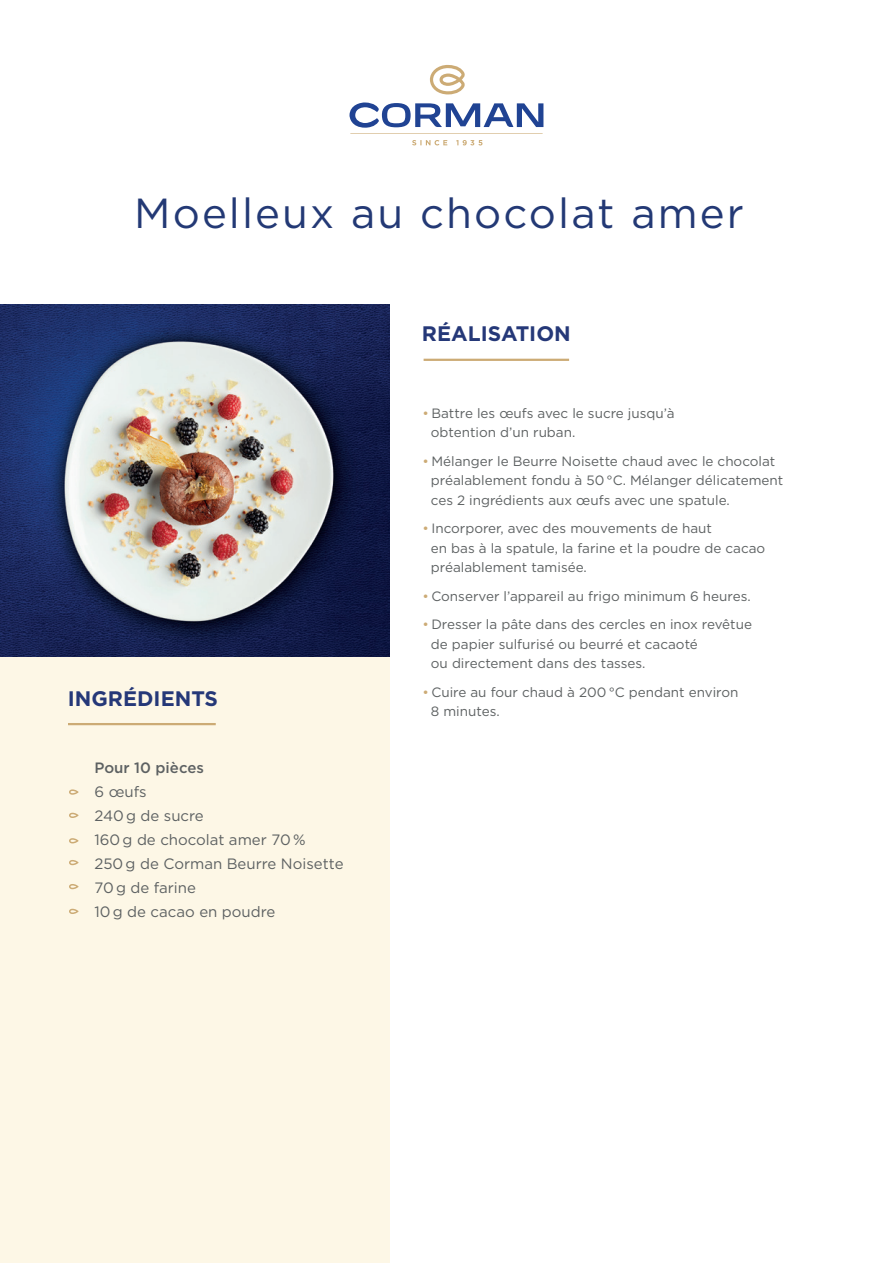
<style>
.page{position:relative;width:893px;height:1263px;background:#fff}
.page>*{position:absolute;margin:0;border:0;box-sizing:border-box;transform-origin:0 0}
.t1{font:42px "Gotham";letter-spacing:.05em;color:#233975}
.t2{font:700 21px "Gotham";color:#253878}
.t3{font:15px/24px "Gotham";color:#5d6162}
.t4{font:500 15px "Gotham";color:#5d6162}
.t5{font:13.5px/19.5px "Gotham";color:#5d6162}
.s1{color:#ccab75}
</style>
<div class="page">
<div style="left:0;top:305px;width:389px;height:958px;background:#fdf7e6"></div>
<svg style="left:69px;top:789px;width:10px;height:6px"></svg>
<svg style="left:69px;top:813px;width:10px;height:5px"></svg>
<svg style="left:69px;top:838px;width:10px;height:5px"></svg>
<svg style="left:69px;top:860px;width:10px;height:5px"></svg>
<svg style="left:69px;top:884px;width:10px;height:5px"></svg>
<svg style="left:69px;top:909px;width:10px;height:5px"></svg>
<img style="left:0;top:305px;width:389px;height:351px">
<hr style="left:424px;top:359px;width:145px;height:2px;background:#ccab75">
<hr style="left:68px;top:723px;width:148px;height:2px;background:#ccab75">
<hr style="left:350px;top:133px;width:193px;height:1px;background:#ccab75">
<svg style="left:430px;top:65px;width:35px;height:29px"></svg>
<svg style="left:349px;top:102px;width:194px;height:26px"></svg>
<svg style="left:412px;top:140px;width:35px;height:5px"></svg>
<svg style="left:456px;top:140px;width:26px;height:5px"></svg>
<h1 class="t1" style="left:134px;top:186px;width:611px">Moelleux au chocolat amer</h1>
<h2 class="t2" style="left:68px;top:684px;width:152px">INGRÉDIENTS</h2>
<p class="t4" style="left:94px;top:757px;width:111px">Pour 10 pièces</p>
<p class="t3" style="left:94px;top:779px;width:251px">6 œufs<br>240 g de sucre<br>160 g de chocolat amer 70 %<br>250 g de Corman Beurre Noisette<br>70 g de farine<br>10 g de cacao en poudre</p>
<h2 class="t2" style="left:422px;top:320px;width:150px">RÉALISATION</h2>
<p class="t5" style="left:431px;top:403px;width:245px;text-indent:-8px"><span class="s1">•</span> Battre les œufs avec le sucre jusqu’à obtention d’un ruban.</p>
<p class="t5" style="left:431px;top:451px;width:354px;text-indent:-8px"><span class="s1">•</span> Mélanger le Beurre Noisette chaud avec le chocolat préalablement fondu à 50 °C. Mélanger délicatement ces 2 ingrédients aux œufs avec une spatule.</p>
<p class="t5" style="left:431px;top:518px;width:336px;text-indent:-8px"><span class="s1">•</span> Incorporer, avec des mouvements de haut<br>en bas à la spatule, la farine et la poudre de cacao préalablement tamisée.</p>
<p class="t5" style="left:422px;top:586px;width:330px"><span class="s1">•</span> Conserver l’appareil au frigo minimum 6 heures.</p>
<p class="t5" style="left:431px;top:614px;width:323px;text-indent:-8px"><span class="s1">•</span> Dresser la pâte dans des cercles en inox revêtue de papier sulfurisé ou beurré et cacaoté<br>ou directement dans des tasses.</p>
<p class="t5" style="left:431px;top:682px;width:309px;text-indent:-8px"><span class="s1">•</span> Cuire au four chaud à 200 °C pendant environ<br>8 minutes.</p>
</div>
